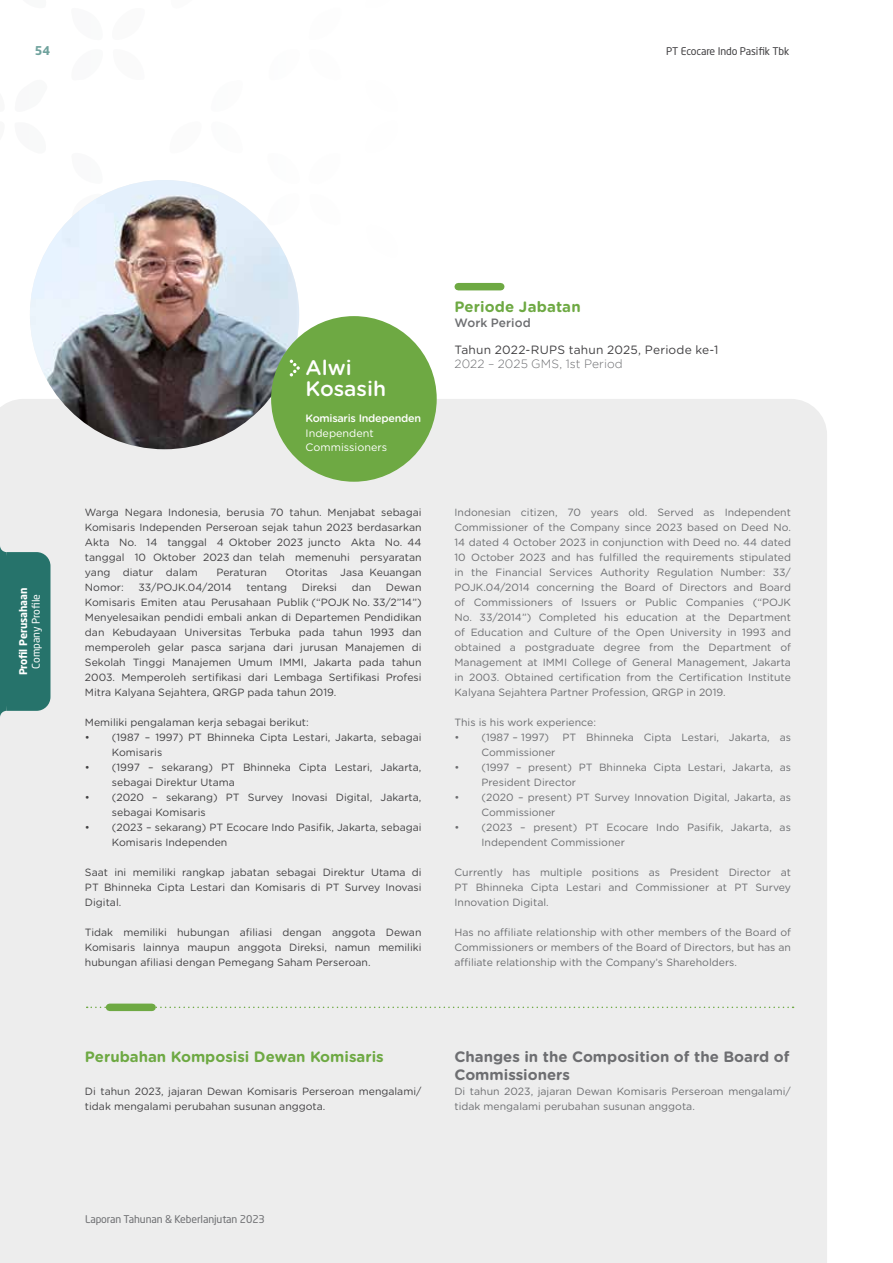
<style>
.page{position:relative;width:893px;height:1263px;background:#fff}
.page>*{position:absolute;margin:0;border:0;box-sizing:border-box;transform-origin:0 0}
.t1{font:500 21px/21px "Gotham Rounded";color:#fff}
.t2{font:700 15px/18px "Gotham Rounded";color:#6d6e71}
.t3{font:700 15px "Gotham Rounded";color:#6ea943}
.t4{font:12px "Gotham Rounded";letter-spacing:.015em;color:#414042}
.t5{font:300 12px "Gotham";letter-spacing:.01em;color:#6d6e71}
.t6{font:500 12px "Gotham";letter-spacing:.005em;color:#6d6e71}
.t7{font:700 12px "Neo Sans Pro";color:#26736b}
.t8{font:10.8px/14.4px "Gotham Rounded";color:#fff}
.t9{font:500 10.8px "Gotham Rounded";letter-spacing:-.025em;color:#fff}
.t10{font:10.5px/15px "Gotham Rounded";color:#6d6e71}
.t11{font:10.5px/15px "Gotham Rounded";color:#414042}
.t12{font:10.5px "Neo Sans Pro";letter-spacing:-.01em;color:#6d6e71}
.t13{font:10.5px "Neo Sans Pro";letter-spacing:-.01em;color:#414042}
.t14{font:700 10.5px "Neo Sans Pro";letter-spacing:-.01em;color:#fff}
.t15{font:10.5px "Neo Sans Pro";color:#fff}
</style>
<div class="page">
<div style="left:0;top:399px;width:827px;height:864px;background:#ededed"></div>
<svg style="left:0;top:546px;width:50px;height:171px;background:#357c74"></svg>
<svg style="left:74px;top:194px;width:30px;height:21px"></svg>
<svg style="left:87px;top:1006px;width:707px;height:2px"></svg>
<div style="left:110px;top:1003px;width:42px;height:8px;background:#6ea943"></div>
<img style="left:30px;top:180px;width:269px;height:269px;border-radius:135px">
<div style="left:271px;top:316px;width:166px;height:166px;background:#6ea943;border-radius:50%"></div>
<svg style="left:290px;top:360px;width:10px;height:16px"></svg>
<div style="left:458px;top:283px;width:43px;height:7px;background:#6ea943"></div>
<p class="t7" style="left:35px;top:43px;width:17px">54</p>
<p class="t13" style="left:666px;top:45px;width:125px">PT Ecocare Indo Pasifik Tbk</p>
<p class="t14" style="left:17px;top:675px;width:89px;rotate:-90deg">Profil Perusahaan</p>
<p class="t15" style="left:30px;top:669px;width:76px;rotate:-90deg">Company Profile</p>
<h1 class="t1" style="left:306px;top:356px;width:82px">Alwi<br>Kosasih</h1>
<p class="t9" style="left:306px;top:411px;width:117px">Komisaris Independen</p>
<p class="t8" style="left:306px;top:425px;width:83px">Independent<br>Commissioners</p>
<p class="t11" style="left:85px;top:504px;width:338px;text-align:justify">Warga Negara Indonesia, berusia 70 tahun. Menjabat sebagai Komisaris Independen Perseroan sejak tahun 2023 berdasarkan Akta No. 14 tanggal 4 Oktober 2023 juncto Akta No. 44 tanggal 10 Oktober 2023 dan telah memenuhi persyaratan yang diatur dalam</p>
<p class="t11" style="left:216px;top:564px;width:52px">Peraturan</p>
<p class="t11" style="left:285px;top:564px;width:138px">Otoritas Jasa Keuangan</p>
<p class="t11" style="left:85px;top:579px;width:40px">Nomor:</p>
<p class="t11" style="left:138px;top:579px;width:95px">33/POJK.04/2014</p>
<p class="t11" style="left:247px;top:579px;width:42px">tentang</p>
<p class="t11" style="left:302px;top:579px;width:37px">Direksi</p>
<p class="t11" style="left:352px;top:579px;width:21px">dan</p>
<p class="t11" style="left:85px;top:579px;width:338px;text-align:justify;text-indent:301px">Dewan Komisaris Emiten atau Perusahaan Publik (“POJK No. 33/2”14”)<br>Menyelesaikan pendidi embali ankan di Departemen Pendidikan dan Kebudayaan Universitas Terbuka pada tahun 1993 dan memperoleh gelar pasca sarjana dari jurusan Manajemen di Sekolah Tinggi Manajemen Umum IMMI, Jakarta pada tahun 2003. Memperoleh sertifikasi dari Lembaga Sertifikasi Profesi Mitra Kalyana Sejahtera, QRGP pada tahun 2019.</p>
<p class="t11" style="left:85px;top:714px;width:225px">Memiliki pengalaman kerja sebagai berikut:</p>
<p class="t11" style="left:112px;top:729px;width:311px;text-indent:-27px">• (1987 – 1997) PT Bhinneka Cipta Lestari, Jakarta, sebagai<br>Komisaris</p>
<p class="t11" style="left:112px;top:759px;width:311px;text-indent:-27px">• (1997 – sekarang) PT Bhinneka Cipta Lestari, Jakarta, sebagai Direktur Utama</p>
<p class="t11" style="left:112px;top:789px;width:311px;text-indent:-27px">• (2020 – sekarang) PT Survey Inovasi Digital, Jakarta, sebagai Komisaris</p>
<p class="t11" style="left:112px;top:819px;width:311px;text-indent:-27px">• (2023 – sekarang) PT Ecocare Indo Pasifik, Jakarta, sebagai<br>Komisaris Independen</p>
<p class="t11" style="left:85px;top:864px;width:338px;text-align:justify">Saat ini memiliki rangkap jabatan sebagai Direktur Utama di PT Bhinneka Cipta Lestari dan Komisaris di PT Survey Inovasi Digital.</p>
<p class="t11" style="left:85px;top:924px;width:338px;text-align:justify">Tidak memiliki hubungan afiliasi dengan anggota Dewan Komisaris lainnya maupun anggota Direksi, namun memiliki hubungan afiliasi dengan Pemegang Saham Perseroan.</p>
<h2 class="t3" style="left:85px;top:1046px;width:300px">Perubahan Komposisi Dewan Komisaris</h2>
<p class="t11" style="left:85px;top:1083px;width:338px">Di tahun 2023, jajaran Dewan Komisaris Perseroan mengalami/ tidak mengalami perubahan susunan anggota.</p>
<h2 class="t3" style="left:454px;top:296px;width:128px">Periode Jabatan</h2>
<p class="t6" style="left:454px;top:316px;width:78px">Work Period</p>
<p class="t4" style="left:454px;top:341px;width:266px">Tahun 2022-RUPS tahun 2025, Periode ke-1</p>
<p class="t5" style="left:454px;top:357px;width:170px">2022 – 2025 GMS, 1st Period</p>
<p class="t10" style="left:455px;top:504px;width:338px;text-align:justify">Indonesian citizen, 70 years old. Served as Independent Commissioner of the Company since 2023 based on Deed No.<br>14 dated 4 October 2023 in conjunction with Deed no. 44 dated 10 October 2023 and has fulfilled the requirements stipulated in the Financial Services Authority Regulation Number: 33/ POJK.04/2014 concerning the Board of Directors and Board of Commissioners of Issuers or Public Companies (“POJK No. 33/2014”) Completed his education at the Department of Education and Culture of the Open University in 1993 and obtained a postgraduate degree from the Department of Management at IMMI College of General Management, Jakarta in 2003. Obtained certification from the Certification Institute Kalyana Sejahtera Partner Profession, QRGP in 2019.</p>
<p class="t10" style="left:455px;top:714px;width:143px">This is his work experience:</p>
<p class="t10" style="left:455px;top:729px;width:96px">• (1987 – 1997)</p>
<p class="t10" style="left:562px;top:729px;width:230px">PT Bhinneka Cipta Lestari, Jakarta, as</p>
<p class="t10" style="left:481px;top:745px;width:75px">Commissioner</p>
<p class="t10" style="left:481px;top:760px;width:311px;text-indent:-27px">• (1997 – present) PT Bhinneka Cipta Lestari, Jakarta, as<br>President Director</p>
<p class="t10" style="left:481px;top:790px;width:311px;text-indent:-27px">• (2020 – present) PT Survey Innovation Digital, Jakarta, as<br>Commissioner</p>
<p class="t10" style="left:481px;top:820px;width:311px;text-indent:-27px">• (2023 – present) PT Ecocare Indo Pasifik, Jakarta, as<br>Independent Commissioner</p>
<p class="t10" style="left:455px;top:865px;width:338px;text-align:justify">Currently has multiple positions as President Director at PT Bhinneka Cipta Lestari and Commissioner at PT Survey Innovation Digital.</p>
<p class="t10" style="left:455px;top:925px;width:338px;text-align:justify">Has no affiliate relationship with other members of the Board of Commissioners or members of the Board of Directors, but has an affiliate relationship with the Company’s Shareholders.</p>
<h2 class="t2" style="left:454px;top:1047px;width:337px">Changes in the Composition of the Board of<br>Commissioners</h2>
<p class="t10" style="left:454px;top:1083px;width:338px">Di tahun 2023, jajaran Dewan Komisaris Perseroan mengalami/ tidak mengalami perubahan susunan anggota.</p>
<p class="t12" style="left:85px;top:1212px;width:181px">Laporan Tahunan &amp; Keberlanjutan 2023</p>
</div>
